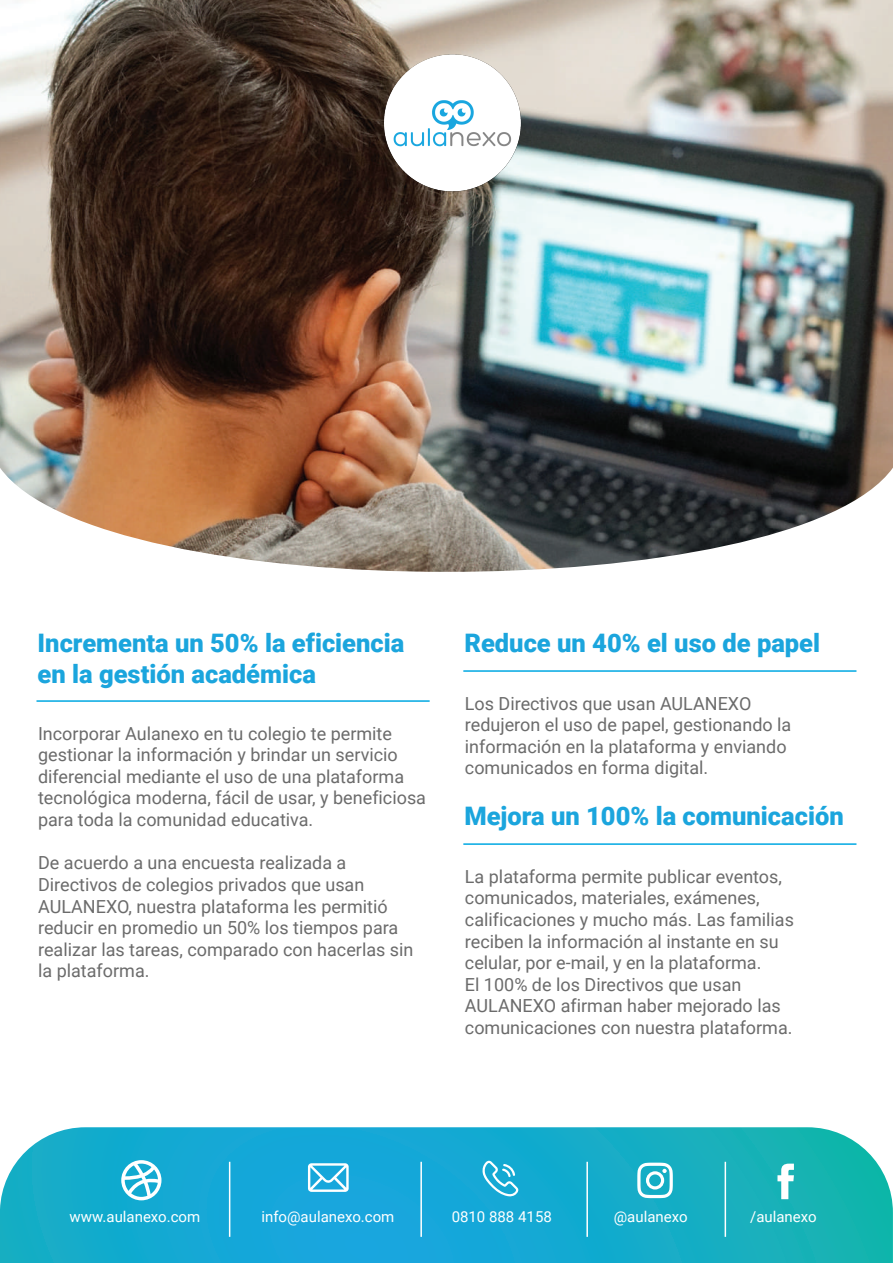
<style>
.page{position:relative;width:893px;height:1263px;background:#fff}
.page>*{position:absolute;margin:0;border:0;box-sizing:border-box;transform-origin:0 0}
.t1{font:900 25.5px/30.6px "Roboto";color:#1ba5dd}
.t2{font:18px/21.6px "Roboto";color:#6b6b6b}
.t3{font:15px "Roboto";color:#fff}
</style>
<div class="page">
<hr style="left:37px;top:700px;width:393px;height:2px;background:#00a8e2">
<hr style="left:463px;top:670px;width:393px;height:2px;background:#00a8e2">
<hr style="left:463px;top:843px;width:393px;height:2px;background:#00a8e2">
<svg style="left:0;top:1127px;width:893px;height:136px;background:#1badcd"></svg>
<hr style="left:229px;top:1162px;width:1px;height:75px;background:#fff">
<hr style="left:420px;top:1162px;width:2px;height:75px;background:#fff">
<hr style="left:586px;top:1162px;width:2px;height:75px;background:#fff">
<hr style="left:725px;top:1162px;width:1px;height:75px;background:#fff">
<svg style="left:482px;top:1161px;width:36px;height:35px"></svg>
<svg style="left:777px;top:1163px;width:17px;height:36px"></svg>
<svg style="left:637px;top:1163px;width:36px;height:35px"></svg>
<svg style="left:121px;top:1160px;width:40px;height:40px"></svg>
<svg style="left:308px;top:1163px;width:41px;height:29px"></svg>
<img style="left:0;top:0;width:893px;height:572px">
<img style="left:381px;top:51px;width:143px;height:143px">
<h1 class="t1" style="left:38px;top:627px;width:368px">Incrementa un 50% la eficiencia en la gestión académica</h1>
<p class="t2" style="left:38px;top:722px;width:389px">Incorporar Aulanexo en tu colegio te permite gestionar la información y brindar un servicio diferencial mediante el uso de una plataforma tecnológica moderna, fácil de usar, y beneficiosa para toda la comunidad educativa.</p>
<p class="t2" style="left:38px;top:851px;width:377px">De acuerdo a una encuesta realizada a Directivos de colegios privados que usan AULANEXO, nuestra plataforma les permitió reducir en promedio un 50% los tiempos para realizar las tareas, comparado con hacerlas sin la plataforma.</p>
<h1 class="t1" style="left:464px;top:627px;width:357px">Reduce un 40% el uso de papel</h1>
<p class="t2" style="left:465px;top:692px;width:328px">Los Directivos que usan AULANEXO redujeron el uso de papel, gestionando la información en la plataforma y enviando comunicados en forma digital.</p>
<h1 class="t1" style="left:464px;top:800px;width:381px">Mejora un 100% la comunicación</h1>
<p class="t2" style="left:465px;top:865px;width:331px">La plataforma permite publicar eventos, comunicados, materiales, exámenes, calificaciones y mucho más. Las familias reciben la información al instante en su celular, por e-mail, y en la plataforma.<br>El 100% de los Directivos que usan AULANEXO afirman haber mejorado las comunicaciones con nuestra plataforma.</p>
<p class="t3" style="left:70px;top:1206px;width:132px">www.aulanexo.com</p>
<p class="t3" style="left:261px;top:1206px;width:134px">info@aulanexo.com</p>
<p class="t3" style="left:452px;top:1206px;width:102px">0810 888 4158</p>
<p class="t3" style="left:614px;top:1206px;width:75px">@aulanexo</p>
<p class="t3" style="left:750px;top:1206px;width:68px">/aulanexo</p>
</div>
